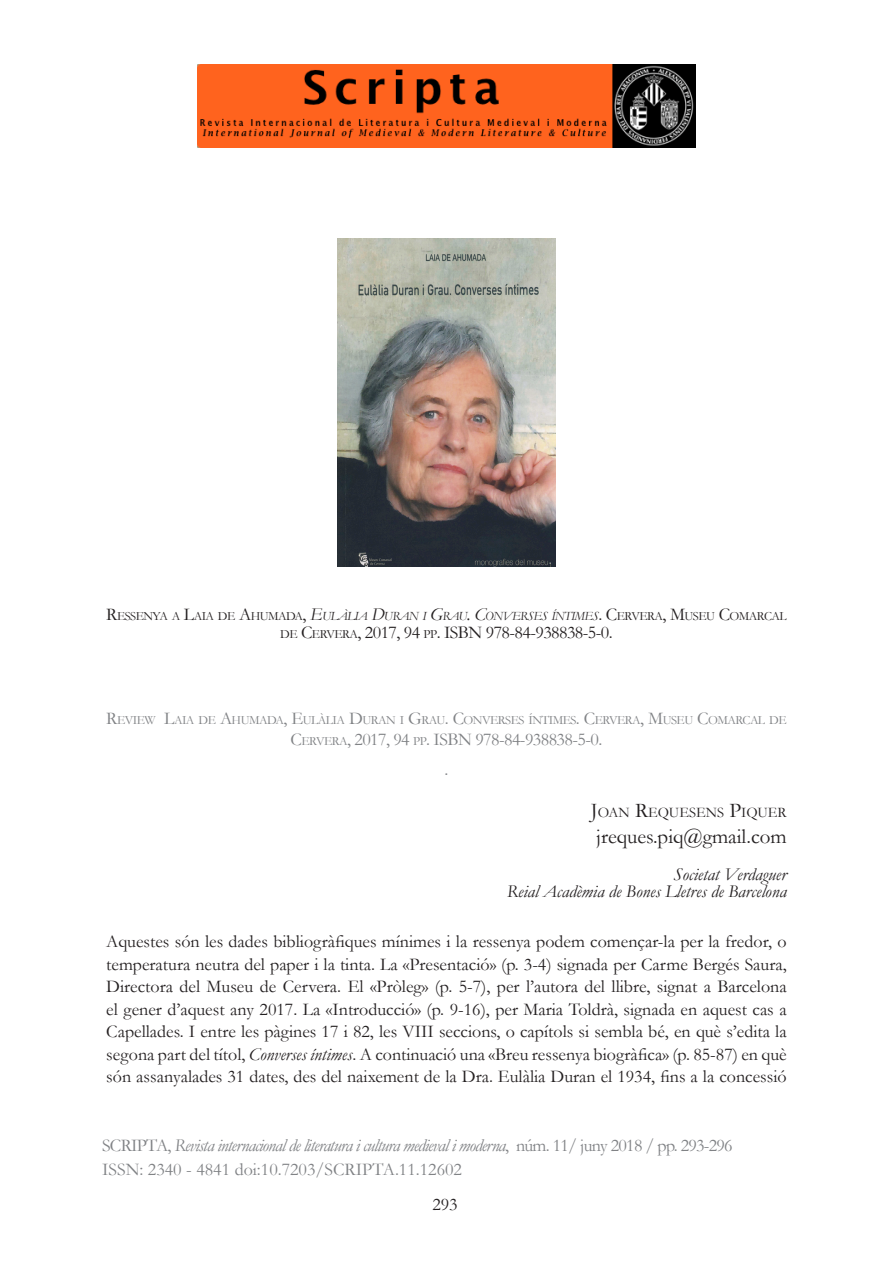
<style>
.page{position:relative;width:893px;height:1263px;background:#fff}
.page>*{position:absolute;margin:0;border:0;box-sizing:border-box;transform-origin:0 0}
.t1{font:21px "Garamond";color:#231f20}
.text_normal{font:18px/22.5px "Garamond";color:#231f20;text-align:justify}
.t2{font:18px/23.2px "Garamond";color:#808285}
.t3{font:italic 18px "Garamond";color:#231f20}
.títol_ressenya{font:18px "Garamond";letter-spacing:-.03em;color:#231f20}
.títol_ressenya-2{font:18px "Garamond";letter-spacing:-.03em;color:#808285}
.t4{font:14.7px "Garamond";color:#231f20}
.títol_ressenya-3{font:12.6px "Garamond";letter-spacing:-.045em;color:#231f20}
.títol_ressenya-4{font:12.6px "Garamond";letter-spacing:-.045em;color:#808285}
.s1{font-size:18px}
.s2{font-style:italic;font-size:18px}
.s3{font-style:italic}
.s4{font-size:12.6px}
.s5{font-size:21px}
</style>
<div class="page">
<img style="left:197px;top:64px;width:499px;height:84px">
<img style="left:337px;top:238px;width:219px;height:329px">
<p class="títol_ressenya-3" style="left:106px;top:609px;width:682px"><span class="s1">R</span>ESSENYA A <span class="s1">L</span>AIA DE <span class="s1">A</span>HUMADA<span class="s1">,</span> <span class="s2">E</span><span class="s3">ULÀLIA</span> <span class="s2">D</span><span class="s3">URAN I</span> <span class="s2">G</span><span class="s3">RAU</span><span class="s2">. C</span><span class="s3">ONVERSES ÍNTIMES</span><span class="s1">. C</span>ERVERA<span class="s1">, M</span>USEU <span class="s1">C</span>OMARCAL</p>
<p class="títol_ressenya" style="left:280px;top:622px;width:334px"><span class="s4">DE</span> C<span class="s4">ERVERA</span>, 2017, 94 <span class="s4">PP</span>. ISBN 978-84-938838-5-0.</p>
<p class="títol_ressenya-4" style="left:106px;top:712px;width:682px"><span class="s1">R</span>EVIEW <span class="s1">L</span>AIA DE <span class="s1">A</span>HUMADA<span class="s1">, E</span>ULÀLIA <span class="s1">D</span>URAN I <span class="s1">G</span>RAU<span class="s1">. C</span>ONVERSES ÍNTIMES<span class="s1">. C</span>ERVERA<span class="s1">, M</span>USEU <span class="s1">C</span>OMARCAL DE</p>
<p class="títol_ressenya-2" style="left:291px;top:728px;width:313px">C<span class="s4">ERVERA</span>, 2017, 94 <span class="s4">PP</span>. ISBN 978-84-938838-5-0.</p>
<p class="títol_ressenya-2" style="left:444px;top:758px;width:5px">.</p>
<p class="t4" style="left:591px;top:804px;width:197px"><span class="s5">J</span>OAN <span class="s5">R</span>EQUESENS <span class="s5">P</span>IQUER</p>
<p class="t1" style="left:596px;top:823px;width:192px">jreques.piq@gmail.com</p>
<p class="t3" style="left:673px;top:864px;width:115px">Societat Verdaguer</p>
<p class="t3" style="left:507px;top:880px;width:281px">Reial Acadèmia de Bones Lletres de Barcelona</p>
<p class="text_normal" style="left:106px;top:930px;width:682px">Aquestes són les dades bibliogràfiques mínimes i la ressenya podem començar-la per la fredor, o temperatura neutra del paper i la tinta. La «Presentació» (p. 3-4) signada per Carme Bergés Saura, Directora del Museu de Cervera. El «Pròleg» (p. 5-7), per l’autora del llibre, signat a Barcelona el gener d’aquest any 2017. La «Introducció» (p. 9-16), per Maria Toldrà, signada en aquest cas a Capellades. I entre les pàgines 17 i 82, les VIII seccions, o capítols si sembla bé, en què s’edita la segona part del títol, <span class="s3">Converses íntimes</span>. A continuació una «Breu ressenya biogràfica» (p. 85-87) en què són assanyalades 31 dates, des del naixement de la Dra. Eulàlia Duran el 1934, fins a la concessió</p>
<p class="t2" style="left:102px;top:1134px;width:632px">SCRIPTA, <span class="s3">Revista internacional de literatura i cultura medieval i moderna</span>, núm. 11/ juny 2018 / pp. 293-296<br>ISSN: 2340 - 4841 doi:10.7203/SCRIPTA.11.12602</p>
<p class="text_normal" style="left:432px;top:1192px;width:27px">293</p>
</div>
